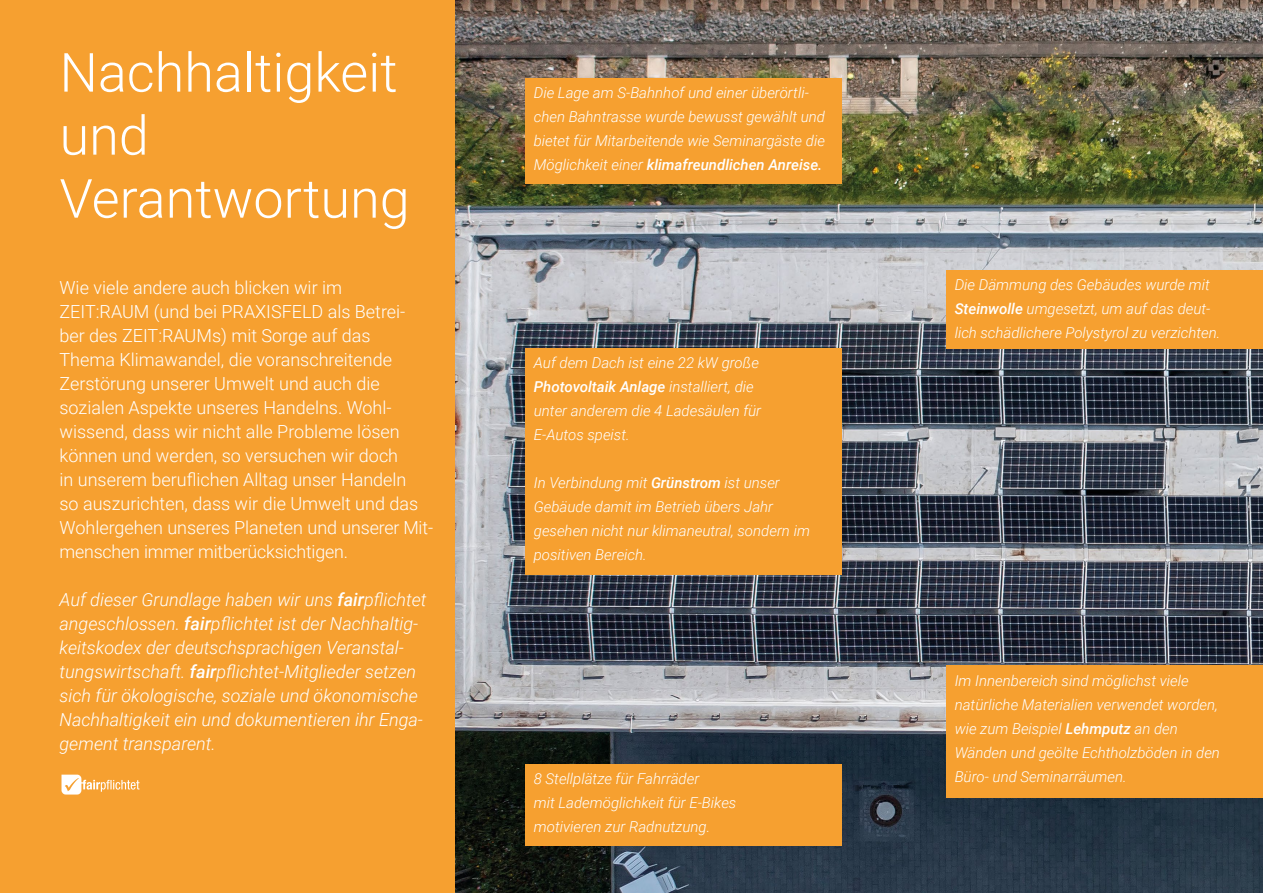
<style>
.page{position:relative;width:1263px;height:893px;background:#fff}
.page>*{position:absolute;margin:0;border:0;box-sizing:border-box;transform-origin:0 0}
.t1{font:300 54px/63px "Roboto";color:#fff}
.t2{font:300 18px/24px "Roboto";color:#fff}
.t3{font:italic 300 18px/24px "Roboto";color:#fff}
.t4{font:italic 300 15px/24px "Roboto";color:#fff}
.s1{font-weight:500}
</style>
<div class="page">
<div style="left:0;top:0;width:455px;height:893px;background:#f6a030"></div>
<img style="left:455px;top:0;width:808px;height:893px">
<div style="left:525px;top:78px;width:317px;height:105px;background:#f6a030"></div>
<div style="left:525px;top:764px;width:317px;height:82px;background:#f6a030"></div>
<div style="left:525px;top:349px;width:317px;height:226px;background:#f6a030"></div>
<div style="left:946px;top:270px;width:317px;height:79px;background:#f6a030"></div>
<div style="left:946px;top:666px;width:317px;height:132px;background:#f6a030"></div>
<svg style="left:62px;top:775px;width:77px;height:19px"></svg>
<h1 class="t1" style="left:60px;top:39px;width:352px">Nachhaltigkeit und<br>Verantwortung</h1>
<p class="t2" style="left:60px;top:275px;width:375px">Wie viele andere auch blicken wir im ZEIT:RAUM (und bei PRAXISFELD als Betrei&shy;ber des ZEIT:RAUMs) mit Sorge auf das<br>Thema Klimawandel, die voranschreitende Zerstörung unserer Umwelt und auch die sozialen Aspekte unseres Handelns. Wohl&shy;wissend, dass wir nicht alle Probleme lösen können und werden, so versuchen wir doch<br>in unserem beruflichen Alltag unser Handeln<br>so auszurichten, dass wir die Umwelt und das Wohlergehen unseres Planeten und unserer Mit&shy;menschen immer mitberücksichtigen.</p>
<p class="t3" style="left:60px;top:587px;width:369px">Auf dieser Grundlage haben wir uns <span class="s1">fair</span>pflichtet angeschlossen. <span class="s1">fair</span>pflichtet ist der Nachhaltig&shy;keitskodex der deutschsprachigen Veranstal&shy;tungswirtschaft. <span class="s1">fair</span>pflichtet-Mitglieder setzen sich für ökologische, soziale und ökonomische Nachhaltigkeit ein und dokumentieren ihr Enga&shy;gement transparent.</p>
<p class="t4" style="left:534px;top:80px;width:293px">Die Lage am S-Bahnhof und einer überörtli&shy;chen Bahntrasse wurde bewusst gewählt und bietet für Mitarbeitende wie Seminargäste die Möglichkeit einer <span class="s1">klimafreundlichen Anreise.</span></p>
<p class="t4" style="left:534px;top:351px;width:229px">Auf dem Dach ist eine 22 kW große<br><span class="s1">Photovoltaik Anlage</span> installiert, die unter anderem die 4 Ladesäulen für<br>E-Autos speist.</p>
<p class="t4" style="left:534px;top:471px;width:278px">In Verbindung mit <span class="s1">Grünstrom</span> ist unser Gebäude damit im Betrieb übers Jahr gesehen nicht nur klimaneutral, sondern im positiven Bereich.</p>
<p class="t4" style="left:534px;top:766px;width:204px">8 Stellplätze für Fahrräder<br>mit Lademöglichkeit für E-Bikes motivieren zur Radnutzung.</p>
<p class="t4" style="left:955px;top:272px;width:267px">Die Dämmung des Gebäudes wurde mit<br><span class="s1">Steinwolle</span> umgesetzt, um auf das deut&shy;lich schädlichere Polystyrol zu verzichten.</p>
<p class="t4" style="left:955px;top:668px;width:267px">Im Innenbereich sind möglichst viele natürliche Materialien verwendet worden, wie zum Beispiel <span class="s1">Lehmputz</span> an den Wänden und geölte Echtholzböden in den Büro- und Seminarräumen.</p>
</div>
